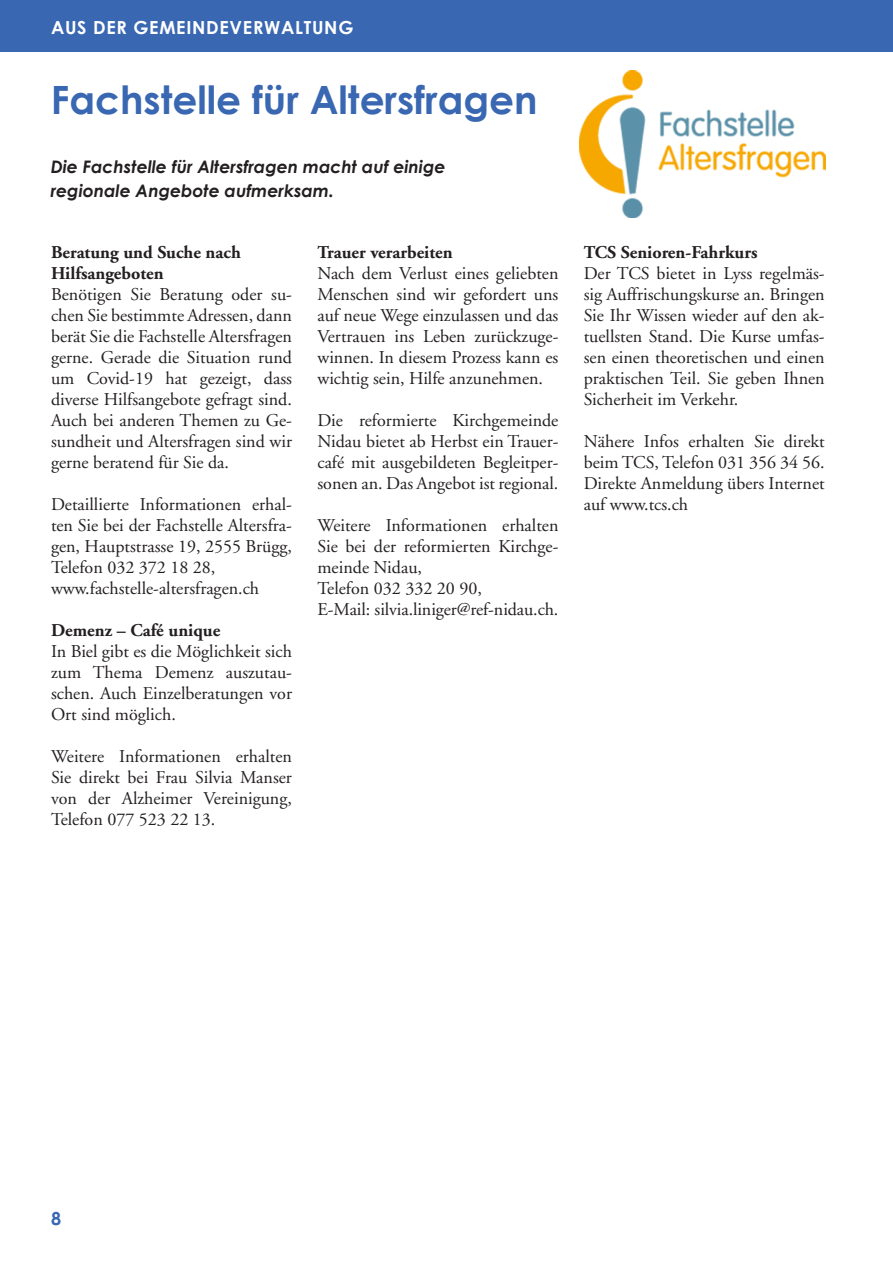
<style>
.page{position:relative;width:893px;height:1263px;background:#fff}
.page>*{position:absolute;margin:0;border:0;box-sizing:border-box;transform-origin:0 0}
.t1{font:700 39px "Century Gothic";color:#3967b2}
.t2{font:18px/21px "Adobe Garamond";color:#231f20;text-align:justify}
.t3{font:700 18px/21px "Adobe Garamond";color:#231f20}
.t4{font:700 18px "Century Gothic";letter-spacing:.04em;color:#fff}
.t5{font:700 18px "Century Gothic";color:#3967b2}
.t6{font:italic 700 17.25px/24px "Century Gothic";color:#231f20}
</style>
<div class="page">
<div style="left:0;top:0;width:893px;height:51px;background:#3967b2"></div>
<img style="left:579px;top:70px;width:246px;height:147px">
<p class="t4" style="left:51px;top:16px;width:304px">AUS DER GEMEINDEVERWALTUNG</p>
<h1 class="t1" style="left:51px;top:75px;width:488px">Fachstelle für Altersfragen</h1>
<p class="t6" style="left:51px;top:155px;width:396px">Die Fachstelle für Altersfragen macht auf einige regionale Angebote aufmerksam.</p>
<p class="t3" style="left:51px;top:242px;width:191px">Beratung und Suche nach<br>Hilfsangeboten</p>
<p class="t2" style="left:51px;top:284px;width:242px">Benötigen Sie Beratung oder su&shy;chen Sie bestimmte Adressen, dann berät Sie die Fachstelle Altersfragen gerne. Gerade die Situation rund um Covid-19 hat gezeigt, dass diverse Hilfsangebote gefragt sind.<br>Auch bei anderen Themen zu Ge&shy;sundheit und Altersfragen sind wir gerne beratend für Sie da.</p>
<p class="t2" style="left:51px;top:494px;width:242px;text-align:left">Detaillierte Informationen erhal&shy;ten Sie bei der Fachstelle Altersfra&shy;gen, Hauptstrasse 19, 2555 Brügg, Telefon 032 372 18 28, www.fachstelle-altersfragen.ch</p>
<p class="t3" style="left:51px;top:620px;width:171px">Demenz – Café unique</p>
<p class="t2" style="left:51px;top:641px;width:242px">In Biel gibt es die Möglichkeit sich zum Thema Demenz auszutau&shy;schen. Auch Einzelberatungen vor Ort sind möglich.</p>
<p class="t2" style="left:51px;top:746px;width:242px">Weitere Informationen erhalten Sie direkt bei Frau Silvia Manser von der Alzheimer Vereinigung, Telefon 077 523 22 13.</p>
<p class="t3" style="left:317px;top:242px;width:137px">Trauer verarbeiten</p>
<p class="t2" style="left:317px;top:263px;width:242px">Nach dem Verlust eines geliebten Menschen sind wir gefordert uns auf neue Wege einzulassen und das Vertrauen ins Leben zurückzuge&shy;winnen. In diesem Prozess kann es wichtig sein, Hilfe anzunehmen.</p>
<p class="t2" style="left:317px;top:410px;width:242px">Die reformierte Kirchgemeinde Nidau bietet ab Herbst ein Trauer&shy;café mit ausgebildeten Begleitper&shy;sonen an. Das Angebot ist regional.</p>
<p class="t2" style="left:317px;top:515px;width:242px;text-align:left">Weitere Informationen erhalten<br>Sie bei der reformierten Kirchge&shy;meinde Nidau,<br>Telefon 032 332 20 90,<br>E-Mail: silvia.liniger@ref-nidau.ch.</p>
<p class="t3" style="left:584px;top:242px;width:175px">TCS Senioren-Fahrkurs</p>
<p class="t2" style="left:584px;top:263px;width:242px">Der TCS bietet in Lyss regelmäs&shy;sig Auffrischungskurse an. Bringen Sie Ihr Wissen wieder auf den ak&shy;tuellsten Stand. Die Kurse umfas&shy;sen einen theoretischen und einen praktischen Teil. Sie geben Ihnen Sicherheit im Verkehr.</p>
<p class="t2" style="left:584px;top:431px;width:242px">Nähere Infos erhalten Sie direkt beim TCS, Telefon 031 356 34 56.<br>Direkte Anmeldung übers Internet auf www.tcs.ch</p>
<p class="t5" style="left:51px;top:1207px;width:12px">8</p>
</div>
